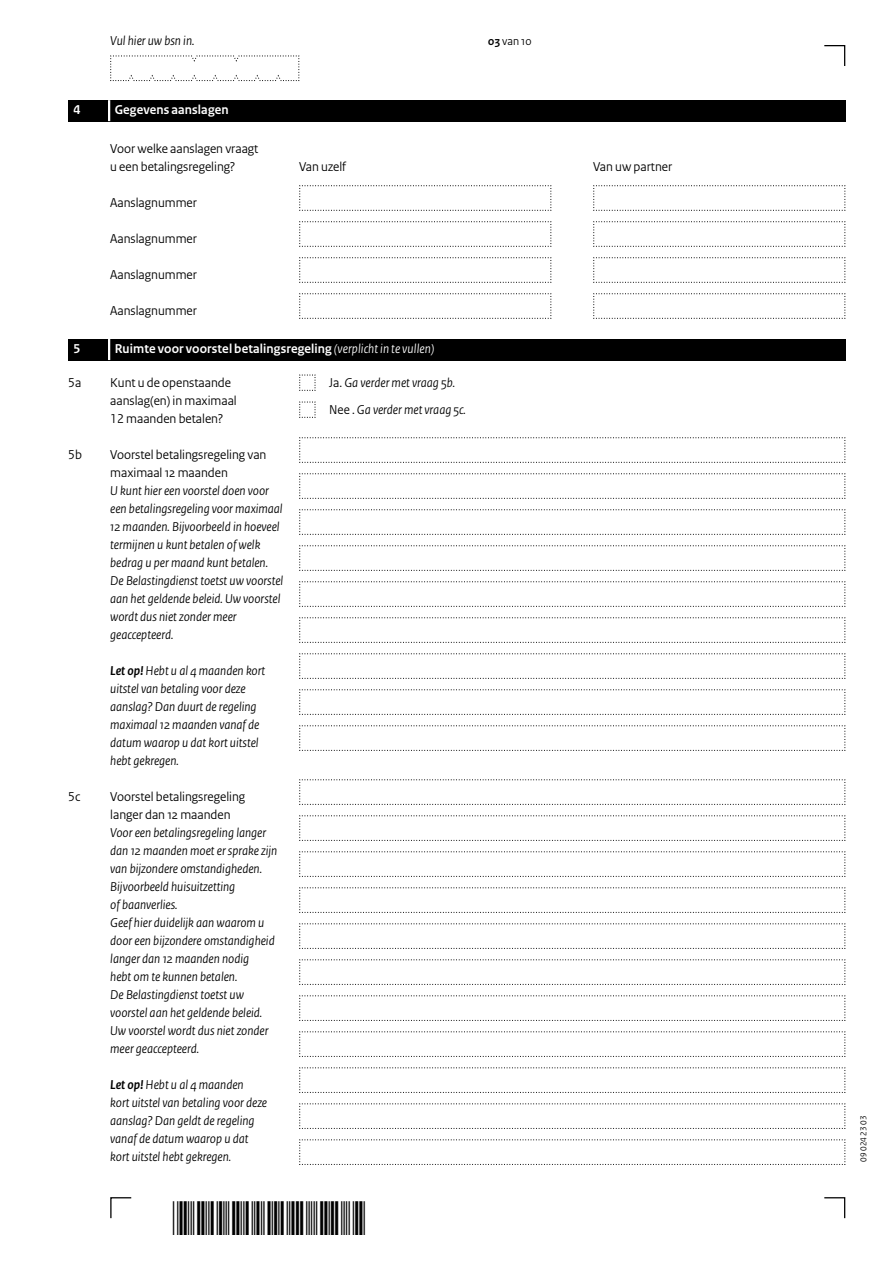
<style>
.page{position:relative;width:893px;height:1263px;background:#fff}
.page>*{position:absolute;margin:0;border:0;box-sizing:border-box;transform-origin:0 0}
.t1{font:45px "Symbol";color:#000;scale:.67 1}
.Vraag_12{font:italic 13.5px/18px "Rijksoverheid Sans Heading";color:#000}
.Vraag_Nummer{font:13.5px/18px "Rijksoverheid Sans Heading";color:#000}
.Vraag{font:13.5px/18px "Rijksoverheid Sans Heading";color:#000}
.KOP_B_Nummer{font:700 13.5px "Rijksoverheid Sans Heading";letter-spacing:.01em;color:#fff}
.Vraag_geen_inspring_niet_op_stramien{font:italic 13.5px "Rijksoverheid Sans Heading";color:#000}
.Vraag_geen_inspring{font:13.5px "Rijksoverheid Sans Heading";color:#000}
.KOP_D_Nummer{font:700 13.5px "Rijksoverheid Sans Heading";letter-spacing:.01em;color:#fff}
.Vraag_geen_inspring-2{font:italic 13.5px "Rijksoverheid Sans Heading";color:#000}
.t2{font:12px "Rijksoverheid Sans Heading";color:#000}
.t3{font:9px "Rijksoverheid Sans Heading";color:#000}
.s1{font-weight:700}
.s2{font-weight:400;font-style:italic}
.s3{font-style:normal}
</style>
<div class="page">
<svg style="left:824px;top:1197px;width:22px;height:22px"></svg>
<svg style="left:110px;top:1197px;width:22px;height:22px"></svg>
<svg style="left:824px;top:45px;width:22px;height:21px"></svg>
<svg style="left:299px;top:185px;width:253px;height:26px"></svg>
<svg style="left:299px;top:221px;width:253px;height:26px"></svg>
<svg style="left:299px;top:257px;width:253px;height:26px"></svg>
<svg style="left:299px;top:293px;width:253px;height:26px"></svg>
<svg style="left:593px;top:185px;width:253px;height:26px"></svg>
<svg style="left:593px;top:221px;width:253px;height:26px"></svg>
<svg style="left:593px;top:257px;width:253px;height:26px"></svg>
<svg style="left:593px;top:293px;width:253px;height:26px"></svg>
<svg style="left:299px;top:437px;width:547px;height:26px"></svg>
<svg style="left:299px;top:779px;width:547px;height:26px"></svg>
<svg style="left:299px;top:473px;width:547px;height:26px"></svg>
<svg style="left:299px;top:815px;width:547px;height:26px"></svg>
<svg style="left:299px;top:509px;width:547px;height:26px"></svg>
<svg style="left:299px;top:851px;width:547px;height:26px"></svg>
<svg style="left:299px;top:545px;width:547px;height:26px"></svg>
<svg style="left:299px;top:887px;width:547px;height:26px"></svg>
<svg style="left:299px;top:581px;width:547px;height:26px"></svg>
<svg style="left:299px;top:923px;width:547px;height:26px"></svg>
<svg style="left:299px;top:617px;width:547px;height:26px"></svg>
<svg style="left:299px;top:959px;width:547px;height:26px"></svg>
<svg style="left:299px;top:653px;width:547px;height:26px"></svg>
<svg style="left:299px;top:995px;width:547px;height:26px"></svg>
<svg style="left:299px;top:689px;width:547px;height:26px"></svg>
<svg style="left:299px;top:1031px;width:547px;height:26px"></svg>
<svg style="left:299px;top:725px;width:547px;height:26px"></svg>
<svg style="left:299px;top:1067px;width:547px;height:26px"></svg>
<svg style="left:299px;top:1103px;width:547px;height:26px"></svg>
<svg style="left:299px;top:1139px;width:547px;height:26px"></svg>
<svg style="left:299px;top:374px;width:17px;height:17px"></svg>
<svg style="left:299px;top:401px;width:17px;height:17px"></svg>
<div style="left:68px;top:100px;width:777px;height:21px;background:#000"></div>
<hr style="left:108px;top:100px;width:2px;height:21px;background:#fff">
<div style="left:68px;top:339px;width:777px;height:21px;background:#000"></div>
<hr style="left:108px;top:339px;width:2px;height:21px;background:#fff">
<svg style="left:110px;top:55px;width:190px;height:26px"></svg>
<p class="Vraag_geen_inspring-2" style="left:110px;top:33px;width:86px">Vul hier uw bsn in.</p>
<h2 class="KOP_D_Nummer" style="left:74px;top:102px;width:8px">4</h2>
<h2 class="KOP_D_Nummer" style="left:115px;top:102px;width:115px">Gegevens aanslagen</h2>
<p class="Vraag" style="left:110px;top:140px;width:150px">Voor welke aanslagen vraagt u een betalingsregeling?</p>
<p class="Vraag" style="left:110px;top:194px;width:88px">Aanslagnummer</p>
<p class="Vraag" style="left:110px;top:230px;width:88px">Aanslagnummer</p>
<p class="Vraag" style="left:110px;top:266px;width:88px">Aanslagnummer</p>
<p class="Vraag" style="left:110px;top:302px;width:88px">Aanslagnummer</p>
<p class="t2" style="left:488px;top:34px;width:45px"><span class="s1">03</span> van 10</p>
<p class="Vraag_geen_inspring" style="left:299px;top:159px;width:48px">Van uzelf</p>
<p class="Vraag_geen_inspring" style="left:593px;top:159px;width:81px">Van uw partner</p>
<h2 class="KOP_B_Nummer" style="left:74px;top:341px;width:8px">5</h2>
<h2 class="KOP_B_Nummer" style="left:115px;top:341px;width:321px">Ruimte voor voorstel betalingsregeling <span class="s2">(verplicht in te vullen)</span></h2>
<p class="Vraag_Nummer" style="left:68px;top:374px;width:15px">5a</p>
<p class="Vraag_Nummer" style="left:110px;top:374px;width:128px">Kunt u de openstaande aanslag(en) in maximaal<br>12 maanden betalen?</p>
<p class="Vraag_geen_inspring_niet_op_stramien" style="left:329px;top:375px;width:127px"><span class="s3">Ja.</span> Ga verder met vraag 5b.</p>
<p class="Vraag_geen_inspring_niet_op_stramien" style="left:329px;top:402px;width:138px"><span class="s3">Nee .</span> Ga verder met vraag 5c.</p>
<p class="Vraag_Nummer" style="left:68px;top:446px;width:15px">5b</p>
<p class="Vraag_Nummer" style="left:110px;top:446px;width:158px">Voorstel betalingsregeling van maximaal 12 maanden</p>
<p class="Vraag_12" style="left:110px;top:482px;width:174px">U kunt hier een voorstel doen voor een betalingsregeling voor maximaal 12 maanden. Bijvoorbeeld in hoeveel termijnen u kunt betalen of welk bedrag u per maand kunt betalen.</p>
<p class="Vraag_12" style="left:110px;top:572px;width:175px">De Belastingdienst toetst uw voorstel aan het geldende beleid. Uw voorstel wordt dus niet zonder meer geaccepteerd.</p>
<p class="Vraag_12" style="left:110px;top:662px;width:156px"><span class="s1">Let op!</span> Hebt u al 4 maanden kort uitstel van betaling voor deze aanslag? Dan duurt de regeling maximaal 12 maanden vanaf de datum waarop u dat kort uitstel hebt gekregen.</p>
<p class="Vraag_Nummer" style="left:68px;top:788px;width:14px">5c</p>
<p class="Vraag_Nummer" style="left:110px;top:788px;width:137px">Voorstel betalingsregeling langer dan 12 maanden</p>
<p class="Vraag_12" style="left:110px;top:824px;width:169px">Voor een betalingsregeling langer dan 12 maanden moet er sprake zijn van bijzondere omstandigheden.<br>Bijvoorbeeld huisuitzetting<br>of baanverlies.</p>
<p class="Vraag_12" style="left:110px;top:914px;width:166px">Geef hier duidelijk aan waarom u door een bijzondere omstandigheid langer dan 12 maanden nodig<br>hebt om te kunnen betalen.</p>
<p class="Vraag_12" style="left:110px;top:986px;width:160px">De Belastingdienst toetst uw voorstel aan het geldende beleid.<br>Uw voorstel wordt dus niet zonder meer geaccepteerd.</p>
<p class="Vraag_12" style="left:110px;top:1076px;width:158px"><span class="s1">Let op!</span> Hebt u al 4 maanden<br>kort uitstel van betaling voor deze aanslag? Dan geldt de regeling vanaf de datum waarop u dat kort uitstel hebt gekregen.</p>
<h1 class="t1" style="left:260px;top:1193px;width:132px">✔✓✓</h1>
<p class="t3" style="left:858px;top:1161px;width:47px;rotate:-90deg">09 024 23 03</p>
</div>
